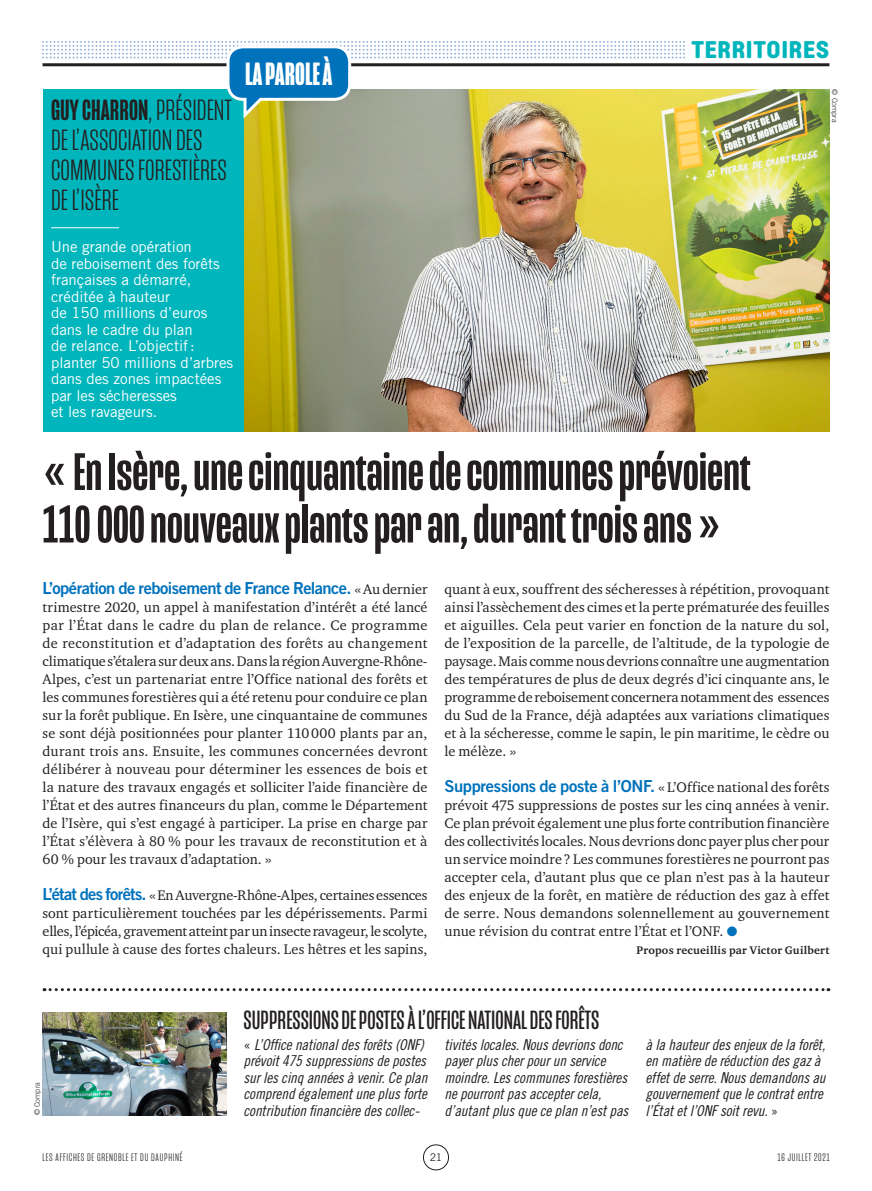
<style>
.page{position:relative;width:872px;height:1191px;background:#fff}
.page>*{position:absolute;margin:0;border:0;box-sizing:border-box;transform-origin:0 0}
.Parole-Titre{font:500 54px/52.5px "Mongoose";letter-spacing:-.005em;color:#231f20}
.t1{font:700 33px "Mongoose";color:#fff}
.Parole-Nom-Fonction{font:300 30px/30px "Mongoose";color:#231f20}
.Parole-Repères-Titre{font:27px "Mongoose";color:#231f20}
.t2{font:800 24px "Core Mellow 75";color:#00b6bc}
.Tx_courant_charter{font:16.5px "Trade Gothic LT Std Bd 2";letter-spacing:-.025em;color:#0072bc}
.Parole-Reperes-Tx{font:15px/16.5px "Trade Gothic LT Std Cn 18 Obl";letter-spacing:-.005em;color:#231f20}
.Parole-CV_invité{font:15px/16.5px "Trade Gothic LT Std";color:#fff}
.Tx_courant_charter-2{font:14.25px/18px "Charter ITC Std";letter-spacing:.005em;color:#231f20;text-align:justify}
.t3{font:300 11.25px "Mongoose";letter-spacing:.06em;color:#231f20}
.Signature{font:700 11.25px "Charter ITC Std";letter-spacing:.025em;color:#231f20}
.t4{font:10.5px "Trade Gothic LT Std";color:#231f20}
.Credit-Photo{font:300 7.5px "Trade Gothic LT Std";color:#231f20}
.s1{font-weight:500}
.s2{font-family:"Charter ITC Std";font-size:14.25px;color:#231f20}
.s3{font-family:"Trade Gothic LT Std Bd 2";font-size:16.5px;color:#0072bc}
.s4{color:#0072bc}
.s5{font-family:"Trade Gothic LT Std Cn 18"}
</style>
<div class="page">
<div style="left:423px;top:1144px;width:26px;height:26px;border:1px solid #231f20;border-radius:50%"></div>
<hr style="left:43px;top:63px;width:786px;height:3px;background:#231f20">
<img style="left:42px;top:41px;width:642px;height:18px">
<img style="left:243px;top:89px;width:586px;height:342px">
<svg style="left:44px;top:988px;width:785px;height:3px"></svg>
<img style="left:43px;top:1012px;width:183px;height:103px">
<div style="left:43px;top:89px;width:200px;height:342px;background:#00b6bc"></div>
<hr style="left:51px;top:227px;width:68px;height:1px;background:#fff">
<svg style="left:225px;top:44px;width:128px;height:78px"></svg>
<p class="t1" style="left:245px;top:56px;width:89px">LA PAROLE À</p>
<h3 class="t2" style="left:691px;top:32px;width:140px">TERRITOIRES</h3>
<p class="Parole-Nom-Fonction" style="left:51px;top:96px;width:182px"><span class="s1">GUY CHARRON</span>, PRÉSIDENT<br>DE L’ASSOCIATION DES<br>COMMUNES FORESTIÈRES<br>DE L’ISÈRE</p>
<p class="Parole-CV_invité" style="left:51px;top:239px;width:184px">Une grande opération<br>de reboisement des forêts françaises a démarré, créditée à hauteur<br>de 150 millions d’euros dans le cadre du plan<br>de relance. L’objectif: planter 50 millions d’arbres dans des zones impactées par les sécheresses<br>et les ravageurs.</p>
<p class="Parole-Titre" style="left:43px;top:446px;width:709px">« En Isère, une cinquantaine de communes prévoient<br>110000 nouveaux plants par an, durant trois ans »</p>
<p class="Credit-Photo" style="left:839px;top:89px;width:35px;rotate:90deg">© Compra</p>
<p class="Tx_courant_charter" style="left:43px;top:577px;width:386px">L’opération de reboisement de France Relance. <span class="s2">« Au dernier</span></p>
<p class="Tx_courant_charter-2" style="left:43px;top:597px;width:386px">trimestre 2020, un appel à manifestation d’intérêt a été lancé par l’État dans le cadre du plan de relance. Ce programme de reconstitution et d’adaptation des forêts au changement climatique s’étalera sur deux ans. Dans la région Auvergne-Rhône-Alpes, c’est un partenariat entre l’Office national des forêts et les communes forestières qui a été retenu pour conduire ce plan sur la forêt publique. En Isère, une cinquantaine de communes se sont déjà positionnées pour planter 110000 plants par an, durant trois ans. Ensuite, les communes concernées devront délibérer à nouveau pour déterminer les essences de bois et la nature des travaux engagés et solliciter l’aide financière de l’État et des autres financeurs du plan, comme le Département de l’Isère, qui s’est engagé à participer. La prise en charge par l’État s’élèvera à 80 % pour les travaux de reconstitution et à 60 % pour les travaux d’adaptation. »</p>
<p class="Tx_courant_charter-2" style="left:43px;top:885px;width:386px"><span class="s3">L’état des forêts.</span> « En Auvergne-Rhône-Alpes, certaines essences sont particulièrement touchées par les dépérissements. Parmi elles, l’épicéa, gravement atteint par un insecte ravageur, le scolyte, qui pullule à cause des fortes chaleurs. Les hêtres et les sapins,</p>
<p class="Tx_courant_charter-2" style="left:444px;top:579px;width:386px">quant à eux, souffrent des sécheresses à répétition, provoquant ainsi l’assèchement des cimes et la perte prématurée des feuilles et aiguilles. Cela peut varier en fonction de la nature du sol, de l’exposition de la parcelle, de l’altitude, de la typologie de paysage. Mais comme nous devrions connaître une augmentation des températures de plus de deux degrés d’ici cinquante ans, le programme de reboisement concernera notamment des essences du Sud de la France, déjà adaptées aux variations climatiques et à la sécheresse, comme le sapin, le pin maritime, le cèdre ou le mélèze. »</p>
<p class="Tx_courant_charter" style="left:444px;top:775px;width:386px">Suppressions de poste à l’ONF. <span class="s2">« L’Office national des forêts</span></p>
<p class="Tx_courant_charter-2" style="left:444px;top:795px;width:386px">prévoit 475 suppressions de postes sur les cinq années à venir.<br>Ce plan prévoit également une plus forte contribution financière des collectivités locales. Nous devrions donc payer plus cher pour un service moindre? Les communes forestières ne pourront pas accepter cela, d’autant plus que ce plan n’est pas à la hauteur des enjeux de la forêt, en matière de réduction des gaz à effet de serre. Nous demandons solennellement au gouvernement unue révision du contrat entre l’État et l’ONF. <span class="s4">●</span></p>
<p class="Signature" style="left:636px;top:942px;width:194px">Propos recueillis par Victor Guilbert</p>
<p class="Credit-Photo" style="left:33px;top:1115px;width:35px;rotate:-90deg">© Compra</p>
<p class="Parole-Repères-Titre" style="left:243px;top:1004px;width:357px">SUPPRESSIONS DE POSTES À L’OFFICE NATIONAL DES FORÊTS</p>
<p class="Parole-Reperes-Tx" style="left:243px;top:1036px;width:185px"><span class="s5">«</span> L’Office national des forêts (ONF) prévoit 475 suppressions de postes sur les cinq années à venir. Ce plan comprend également une plus forte contribution financière des collec-</p>
<p class="Parole-Reperes-Tx" style="left:444px;top:1036px;width:185px">tivités locales. Nous devrions donc payer plus cher pour un service moindre. Les communes forestières ne pourront pas accepter cela, d’autant plus que ce plan n’est pas</p>
<p class="Parole-Reperes-Tx" style="left:645px;top:1036px;width:182px">à la hauteur des enjeux de la forêt, en matière de réduction des gaz à effet de serre. Nous demandons au gouvernement que le contrat entre l’État et l’ONF soit revu. <span class="s5">»</span></p>
<p class="t3" style="left:43px;top:1151px;width:141px">LES AFFICHES DE GRENOBLE ET DU DAUPHINÉ</p>
<p class="t4" style="left:430px;top:1151px;width:14px">21</p>
<p class="t3" style="left:777px;top:1151px;width:54px">16 juillet 2021</p>
</div>
